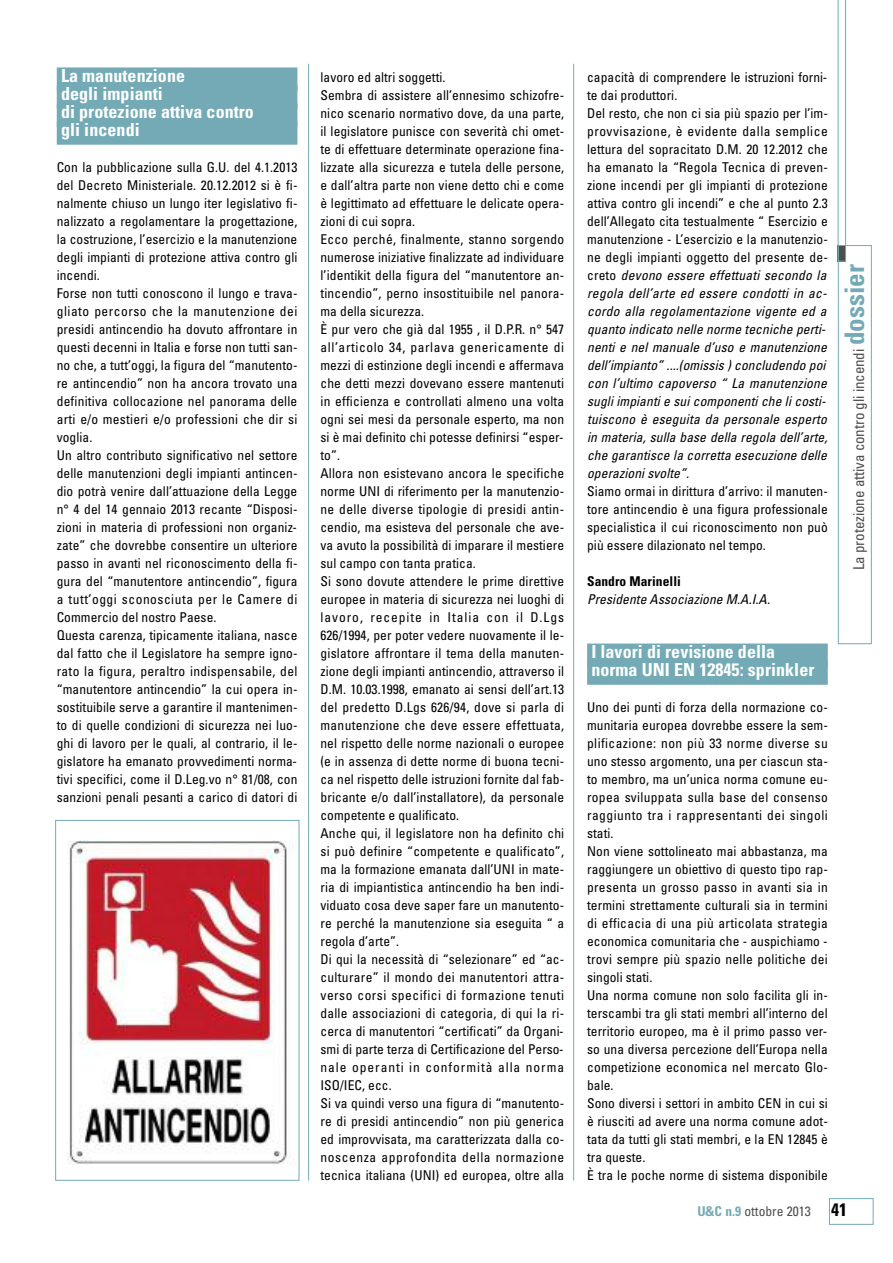
<style>
.page{position:relative;width:893px;height:1263px;background:#fff}
.page>*{position:absolute;margin:0;border:0;box-sizing:border-box;transform-origin:0 0}
.t1{font:700 condensed 18px/18px "Univers";letter-spacing:.005em;color:#fff}
.t2{font:condensed 15px "Univers";letter-spacing:-.01em;color:#4d4d4d}
.t3{font:condensed 13.5px/18px "Univers";letter-spacing:.005em;color:#000}
.t4{font:italic condensed 13.5px/18px "Univers";letter-spacing:.01em;color:#000}
.t5{font:condensed 13.5px "Univers";color:#4d4d4d}
.t6{font:700 condensed 13.5px "Univers";letter-spacing:.005em;color:#000}
.s1{font-style:normal}
.s2{font-weight:700;font-size:27px;color:#73aab6}
.s3{font-weight:700;color:#73aab6}
.s4{font-weight:700;font-size:18px;color:#000}
</style>
<div class="page">
<div style="left:829px;top:1198px;width:44px;height:27px;border:1px solid #73aab6"></div>
<svg style="left:838px;top:0;width:8px;height:262px"></svg>
<div style="left:838px;top:245px;width:34px;height:399px;border:1px solid #73aab6"></div>
<div style="left:57px;top:67px;width:240px;height:24px;background:#73aab6"></div>
<div style="left:57px;top:85px;width:240px;height:24px;background:#73aab6"></div>
<div style="left:57px;top:103px;width:240px;height:24px;background:#73aab6"></div>
<div style="left:57px;top:121px;width:240px;height:24px;background:#73aab6"></div>
<div style="left:587px;top:643px;width:241px;height:24px;background:#73aab6"></div>
<div style="left:587px;top:661px;width:241px;height:24px;background:#73aab6"></div>
<hr style="left:308px;top:64px;width:1px;height:1117px;background:#73aab6">
<hr style="left:573px;top:64px;width:1px;height:1116px;background:#73aab6">
<img style="left:67px;top:840px;width:220px;height:324px">
<div style="left:55px;top:820px;width:244px;height:361px;border:1px solid #73aab6"></div>
<h1 class="t1" style="left:61px;top:68px;width:194px">La manutenzione<br>degli impianti<br>di protezione attiva contro gli incendi</h1>
<p class="t3" style="left:57px;top:159px;width:242px">Con la pubblicazione sulla G.U. del 4.1.2013 del Decreto Ministeriale. 20.12.2012 si è fi&shy;nalmente chiuso un lungo iter legislativo fi&shy;nalizzato a regolamentare la progettazione, la costruzione, l’esercizio e la manutenzione degli impianti di protezione attiva contro gli incendi.<br>Forse non tutti conoscono il lungo e trava&shy;gliato percorso che la manutenzione dei presidi antincendio ha dovuto affrontare in questi decenni in Italia e forse non tutti san&shy;no che, a tutt’oggi, la figura del “manutento&shy;re antincendio” non ha ancora trovato una definitiva collocazione nel panorama delle arti e/o mestieri e/o professioni che dir si voglia.<br>Un altro contributo significativo nel settore delle manutenzioni degli impianti antincen&shy;dio potrà venire dall’attuazione della Legge n° 4 del 14 gennaio 2013 recante “Disposi&shy;zioni in materia di professioni non organiz&shy;zate” che dovrebbe consentire un ulteriore passo in avanti nel riconoscimento della fi&shy;gura del “manutentore antincendio”, figura a tutt’oggi sconosciuta per le Camere di Commercio del nostro Paese.<br>Questa carenza, tipicamente italiana, nasce dal fatto che il Legislatore ha sempre igno&shy;rato la figura, peraltro indispensabile, del “manutentore antincendio” la cui opera in&shy;sostituibile serve a garantire il mantenimen&shy;to di quelle condizioni di sicurezza nei luo&shy;ghi di lavoro per le quali, al contrario, il le&shy;gislatore ha emanato provvedimenti norma&shy;tivi specifici, come il D.Leg.vo n° 81/08, con sanzioni penali pesanti a carico di datori di</p>
<p class="t3" style="left:320px;top:69px;width:245px">lavoro ed altri soggetti.<br>Sembra di assistere all’ennesimo schizofre&shy;nico scenario normativo dove, da una parte, il legislatore punisce con severità chi omet&shy;te di effettuare determinate operazione fina&shy;lizzate alla sicurezza e tutela delle persone, e dall’altra parte non viene detto chi e come è legittimato ad effettuare le delicate opera&shy;zioni di cui sopra.<br>Ecco perché, finalmente, stanno sorgendo numerose iniziative finalizzate ad individuare l’identikit della figura del “manutentore an&shy;tincendio”, perno insostituibile nel panora&shy;ma della sicurezza.<br>È pur vero che già dal 1955 , il D.P.R. n° 547 all’articolo 34, parlava genericamente di mezzi di estinzione degli incendi e affermava che detti mezzi dovevano essere mantenuti in efficienza e controllati almeno una volta ogni sei mesi da personale esperto, ma non si è mai definito chi potesse definirsi “esper&shy;to”.<br>Allora non esistevano ancora le specifiche norme UNI di riferimento per la manutenzio&shy;ne delle diverse tipologie di presidi antin&shy;cendio, ma esisteva del personale che ave&shy;va avuto la possibilità di imparare il mestiere sul campo con tanta pratica.<br>Si sono dovute attendere le prime direttive europee in materia di sicurezza nei luoghi di lavoro, recepite in Italia con il D.Lgs 626/1994, per poter vedere nuovamente il le&shy;gislatore affrontare il tema della manuten&shy;zione degli impianti antincendio, attraverso il D.M. 10.03.1998, emanato ai sensi dell’art.13 del predetto D.Lgs 626/94, dove si parla di manutenzione che deve essere effettuata, nel rispetto delle norme nazionali o europee (e in assenza di dette norme di buona tecni&shy;ca nel rispetto delle istruzioni fornite dal fab&shy;bricante e/o dall’installatore), da personale competente e qualificato.<br>Anche qui, il legislatore non ha definito chi si può definire “competente e qualificato”, ma la formazione emanata dall’UNI in mate&shy;ria di impiantistica antincendio ha ben indi&shy;viduato cosa deve saper fare un manutento&shy;re perché la manutenzione sia eseguita “ a regola d’arte”.<br>Di qui la necessità di “selezionare” ed “ac&shy;culturare” il mondo dei manutentori attra&shy;verso corsi specifici di formazione tenuti dalle associazioni di categoria, di qui la ri&shy;cerca di manutentori “certificati” da Organi&shy;smi di parte terza di Certificazione del Perso&shy;nale operanti in conformità alla norma ISO/IEC, ecc.<br>Si va quindi verso una figura di “manutento&shy;re di presidi antincendio” non più generica ed improvvisata, ma caratterizzata dalla co&shy;noscenza approfondita della normazione tecnica italiana (UNI) ed europea, oltre alla</p>
<p class="t4" style="left:587px;top:69px;width:242px"><span class="s1">capacità di comprendere le istruzioni forni&shy;te dai produttori.<br>Del resto, che non ci sia più spazio per l’im&shy;provvisazione, è evidente dalla semplice lettura del sopracitato D.M. 20 12.2012 che ha emanato la “Regola Tecnica di preven&shy;zione incendi per gli impianti di protezione attiva contro gli incendi” e che al punto 2.3 dell’Allegato cita testualmente “ Esercizio e manutenzione - L’esercizio e la manutenzio&shy;ne degli impianti oggetto del presente de&shy;creto</span> devono essere effettuati secondo la regola dell’arte ed essere condotti in ac&shy;cordo alla regolamentazione vigente ed a quanto indicato nelle norme tecniche perti&shy;nenti e nel manuale d’uso e manutenzione dell’impianto” ....(omissis ) concludendo poi con l’ultimo capoverso “ La manutenzione sugli impianti e sui componenti che li costi&shy;tuiscono è eseguita da personale esperto in materia, sulla base della regola dell’arte, che garantisce la corretta esecuzione delle operazioni svolte”.</p>
<p class="t3" style="left:587px;top:483px;width:242px;text-align:justify">Siamo ormai in dirittura d’arrivo: il manuten&shy;tore antincendio è una figura professionale specialistica il cui riconoscimento non può più essere dilazionato nel tempo.</p>
<p class="t6" style="left:587px;top:576px;width:95px">Sandro Marinelli</p>
<p class="t4" style="left:587px;top:591px;width:184px">Presidente Associazione M.A.I.A.</p>
<h1 class="t1" style="left:591px;top:644px;width:225px">I lavori di revisione della norma UNI EN 12845: sprinkler</h1>
<p class="t3" style="left:587px;top:699px;width:242px">Uno dei punti di forza della normazione co&shy;munitaria europea dovrebbe essere la sem&shy;plificazione: non più 33 norme diverse su uno stesso argomento, una per ciascun sta&shy;to membro, ma un’unica norma comune eu&shy;ropea sviluppata sulla base del consenso raggiunto tra i rappresentanti dei singoli stati.<br>Non viene sottolineato mai abbastanza, ma raggiungere un obiettivo di questo tipo rap&shy;presenta un grosso passo in avanti sia in termini strettamente culturali sia in termini di efficacia di una più articolata strategia economica comunitaria che - auspichiamo - trovi sempre più spazio nelle politiche dei singoli stati.<br>Una norma comune non solo facilita gli in&shy;terscambi tra gli stati membri all’interno del territorio europeo, ma è il primo passo ver&shy;so una diversa percezione dell’Europa nella competizione economica nel mercato Glo&shy;bale.<br>Sono diversi i settori in ambito CEN in cui si è riusciti ad avere una norma comune adot&shy;tata da tutti gli stati membri, e la EN 12845 è tra queste.<br>È tra le poche norme di sistema disponibile</p>
<p class="t2" style="left:853px;top:570px;width:307px;rotate:-90deg">La protezione attiva contro gli incendi <span class="s2">dossier</span></p>
<p class="t5" style="left:697px;top:1206px;width:151px"><span class="s3">U&amp;C n.9</span> ottobre 2013 <span class="s4">41</span></p>
</div>
